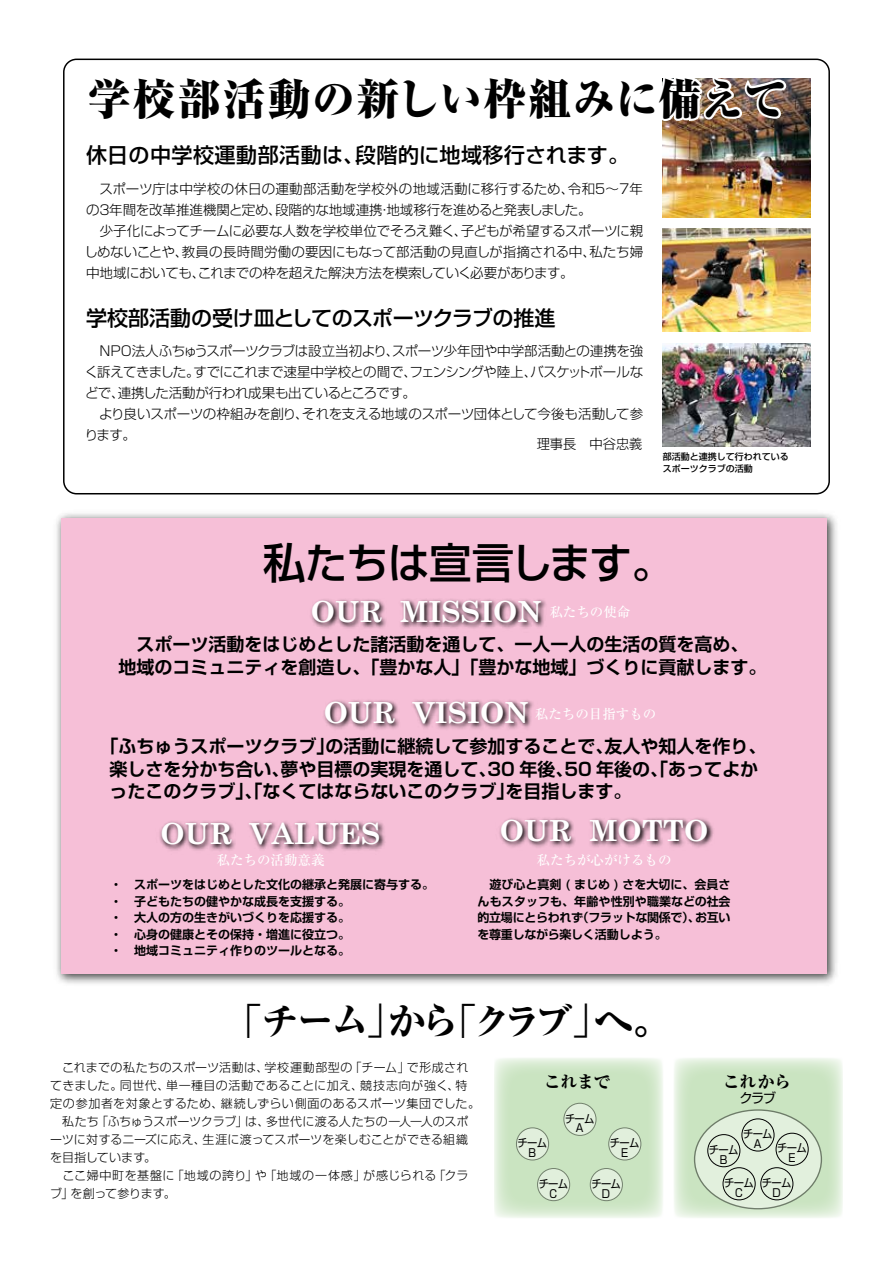
<style>
.page{position:relative;width:893px;height:1263px;background:#fff}
.page>*{position:absolute;margin:0;border:0;box-sizing:border-box;transform-origin:0 0}
.t1{font:800 expanded 42.75px "Ryumin Pr 6 N";letter-spacing:.04em;color:#000}
.t2{font:500 42.45px "Shin Go Pr 6 N";letter-spacing:-.03em;color:#000}
.t3{font:800 37.5px "Ryumin Pro";letter-spacing:-.1em;color:#000}
.t4{font:700 29.1px "Century Schoolbook";color:#fff}
.t5{font:500 21px "Shin Go Pr 6 N";letter-spacing:.025em;color:#000}
.t6{font:500 21px "Shin Go Pr 6 N";color:#000}
.t7{font:700 18px/22.5px "Shin Go Pr 6 N De";color:#000;text-align:center}
.t8{font:800 16.8px "Ryumin Pro";letter-spacing:-.015em;color:#000}
.t9{font:300 13.5px/21px "Shin Go Pr 6 N";letter-spacing:-.02em;color:#000}
.t10{font:500 13.5px "Ryumin Pr 6 N";color:#fff}
.t11{font:13.35px "Shin Go Pr 6 N";color:#000}
.t12{font:300 12px/18px "Shin Go Pr 6 N";letter-spacing:.02em;color:#000}
.t13{font:700 12px/16.5px "Shin Go Pr 6 N De";color:#000;text-align:justify}
.t14{font:11.25px/9.8px "Shin Go Pr 6 N";letter-spacing:-.075em;color:#000;text-align:center;scale:.92 1}
.t15{font:500 9px/12px "Shin Go Pr 6 N";color:#000}
</style>
<div class="page">
<svg style="left:674px;top:1058px;width:169px;height:160px;background:#d1e6c9"></svg>
<svg style="left:695px;top:1110px;width:126px;height:99px;background:#d8e6d3"></svg>
<svg style="left:494px;top:1058px;width:169px;height:160px;background:#d0e6c8"></svg>
<svg style="left:564px;top:1103px;width:32px;height:32px"></svg>
<div style="left:563px;top:1103px;width:33px;height:33px;border:1px solid #000;border-radius:50%"></div>
<svg style="left:516px;top:1128px;width:33px;height:32px"></svg>
<div style="left:516px;top:1127px;width:33px;height:33px;border:1px solid #000;border-radius:50%"></div>
<div style="left:609px;top:1128px;width:32px;height:32px;background:#e1efdc;border-radius:50%"></div>
<div style="left:608px;top:1127px;width:33px;height:33px;border:1px solid #000;border-radius:50%"></div>
<svg style="left:537px;top:1168px;width:33px;height:33px"></svg>
<div style="left:537px;top:1168px;width:33px;height:33px;border:1px solid #000;border-radius:50%"></div>
<svg style="left:590px;top:1168px;width:32px;height:33px"></svg>
<div style="left:590px;top:1168px;width:33px;height:33px;border:1px solid #000;border-radius:50%"></div>
<div style="left:741px;top:1118px;width:34px;height:33px;border:1px solid #000;border-radius:50%"></div>
<div style="left:775px;top:1133px;width:34px;height:33px;border:1px solid #000;border-radius:50%"></div>
<div style="left:707px;top:1134px;width:33px;height:33px;border:1px solid #000;border-radius:50%"></div>
<div style="left:760px;top:1167px;width:33px;height:33px;border:1px solid #000;border-radius:50%"></div>
<div style="left:722px;top:1167px;width:34px;height:33px;border:1px solid #000;border-radius:50%"></div>
<img style="left:56px;top:513px;width:781px;height:471px">
<div style="left:61px;top:518px;width:766px;height:456px;background:#f6bfd7"></div>
<img style="left:311px;top:599px;width:235px;height:30px">
<img style="left:324px;top:700px;width:209px;height:30px">
<img style="left:159px;top:821px;width:226px;height:30px">
<img style="left:499px;top:818px;width:214px;height:30px">
<img style="left:789px;top:78px;width:21px;height:139px">
<img style="left:789px;top:228px;width:21px;height:104px">
<img style="left:789px;top:343px;width:21px;height:104px">
<img style="left:82px;top:58px;width:707px;height:389px">
<h1 class="t1" style="left:88px;top:65px;width:700px">学校部活動の新しい枠組みに備えて</h1>
<h3 class="t5" style="left:86px;top:138px;width:545px">休日の中学校運動部活動は、段階的に地域移行されます。</h3>
<p class="t9" style="left:85px;top:177px;width:560px">　スポーツ庁は中学校の休日の運動部活動を学校外の地域活動に移行するため、令和５～7年の３年間を改革推進機関と定め、段階的な地域連携・地域移行を進めると発表しました。<br>　少子化によってチームに必要な人数を学校単位でそろえ難く、子どもが希望するスポーツに親しめないことや、教員の長時間労働の要因にもなって部活動の見直しが指摘される中、私たち婦中地域においても、これまでの枠を超えた解決方法を模索していく必要があります。</p>
<h3 class="t6" style="left:86px;top:301px;width:471px">学校部活動の受け皿としてのスポーツクラブの推進</h3>
<p class="t9" style="left:85px;top:339px;width:560px">　NPO法人ふちゅうスポーツクラブは設立当初より、スポーツ少年団や中学部活動との連携を強く訴えてきました。すでにこれまで速星中学校との間で、フェンシングや陸上、バスケットボールなどで、連携した活動が行われ成果も出ているところです。<br>　より良いスポーツの枠組みを創り、それを支える地域のスポーツ団体として今後も活動して参ります。</p>
<p class="t9" style="left:537px;top:432px;width:107px">理事長　中谷忠義</p>
<p class="t15" style="left:663px;top:450px;width:128px">部活動と連携して行われているスポーツクラブの活動</p>
<h2 class="t2" style="left:263px;top:528px;width:412px">私たちは宣言します。</h2>
<h3 class="t4" style="left:311px;top:594px;width:233px">OUR MISSION</h3>
<h3 class="t7" style="left:118px;top:632px;width:649px">スポーツ活動をはじめとした諸活動を通して、一人一人の生活の質を高め、<br>地域のコミュニティを創造し、「豊かな人」「豊かな地域」づくりに貢献します。</h3>
<h3 class="t4" style="left:324px;top:695px;width:207px">OUR VISION</h3>
<h3 class="t7" style="left:110px;top:734px;width:658px;text-align:left;text-indent:-9px">「ふちゅうスポーツクラブ」の活動に継続して参加することで、友人や知人を作り、楽しさを分かち合い、夢や目標の実現を通して、30 年後、50 年後の、「あってよかったこのクラブ」、「なくてはならないこのクラブ」を目指します。</h3>
<p class="t10" style="left:549px;top:602px;width:82px">私たちの使命</p>
<p class="t10" style="left:535px;top:703px;width:123px">私たちの目指すもの</p>
<h3 class="t4" style="left:160px;top:815px;width:222px">OUR VALUES</h3>
<p class="t10" style="left:217px;top:849px;width:109px">私たちの活動意義</p>
<p class="t13" style="left:110px;top:876px;width:325px;text-align:left">・　スポーツをはじめとした文化の継承と発展に寄与する。・　子どもたちの健やかな成長を支援する。<br>・　大人の方の生きがいづくりを応援する。<br>・　心身の健康とその保持・増進に役立つ。<br>・　地域コミュニティ作りのツールとなる。</p>
<h3 class="t4" style="left:500px;top:813px;width:210px">OUR MOTTO</h3>
<p class="t10" style="left:537px;top:849px;width:136px">私たちが心がけるもの</p>
<p class="t13" style="left:478px;top:876px;width:255px">　遊び心と真剣 ( まじめ ) さを大切に、会員さんもスタッフも、年齢や性別や職業などの社会的立場にとらわれず（フラットな関係で）、お互いを尊重しながら楽しく活動しよう。</p>
<h3 class="t3" style="left:225px;top:991px;width:447px">「チーム」から「クラブ」へ。</h3>
<p class="t12" style="left:50px;top:1057px;width:432px">　これまでの私たちのスポーツ活動は、学校運動部型の「チーム」で形成されてきました。同世代、単一種目の活動であることに加え、競技志向が強く、特定の参加者を対象とするため、継続しずらい側面のあるスポーツ集団でした。　私たち「ふちゅうスポーツクラブ」は、多世代に渡る人たちの一人一人のスポーツに対するニーズに応え、生涯に渡ってスポーツを楽しむことができる組織を目指しています。<br>　ここ婦中町を基盤に「地域の誇り」や「地域の一体感」が感じられる「クラブ」を創って参ります。</p>
<p class="t8" style="left:544px;top:1068px;width:67px">これまで</p>
<p class="t8" style="left:723px;top:1068px;width:69px">これから</p>
<p class="t14" style="left:565px;top:1112px;width:34px">チーム<br>Ａ</p>
<p class="t11" style="left:739px;top:1087px;width:38px">クラブ</p>
<p class="t14" style="left:743px;top:1128px;width:34px">チーム<br>Ａ</p>
<p class="t14" style="left:518px;top:1137px;width:34px">チーム<br>Ｂ</p>
<p class="t14" style="left:610px;top:1137px;width:34px">チーム<br>Ｅ</p>
<p class="t14" style="left:539px;top:1178px;width:34px">チーム<br>Ｃ</p>
<p class="t14" style="left:591px;top:1178px;width:34px">チーム<br>Ｄ</p>
<p class="t14" style="left:777px;top:1142px;width:34px">チーム<br>Ｅ</p>
<p class="t14" style="left:709px;top:1144px;width:34px">チーム<br>Ｂ</p>
<p class="t14" style="left:724px;top:1177px;width:34px">チーム<br>Ｃ</p>
<p class="t14" style="left:762px;top:1177px;width:34px">チーム<br>Ｄ</p>
</div>
